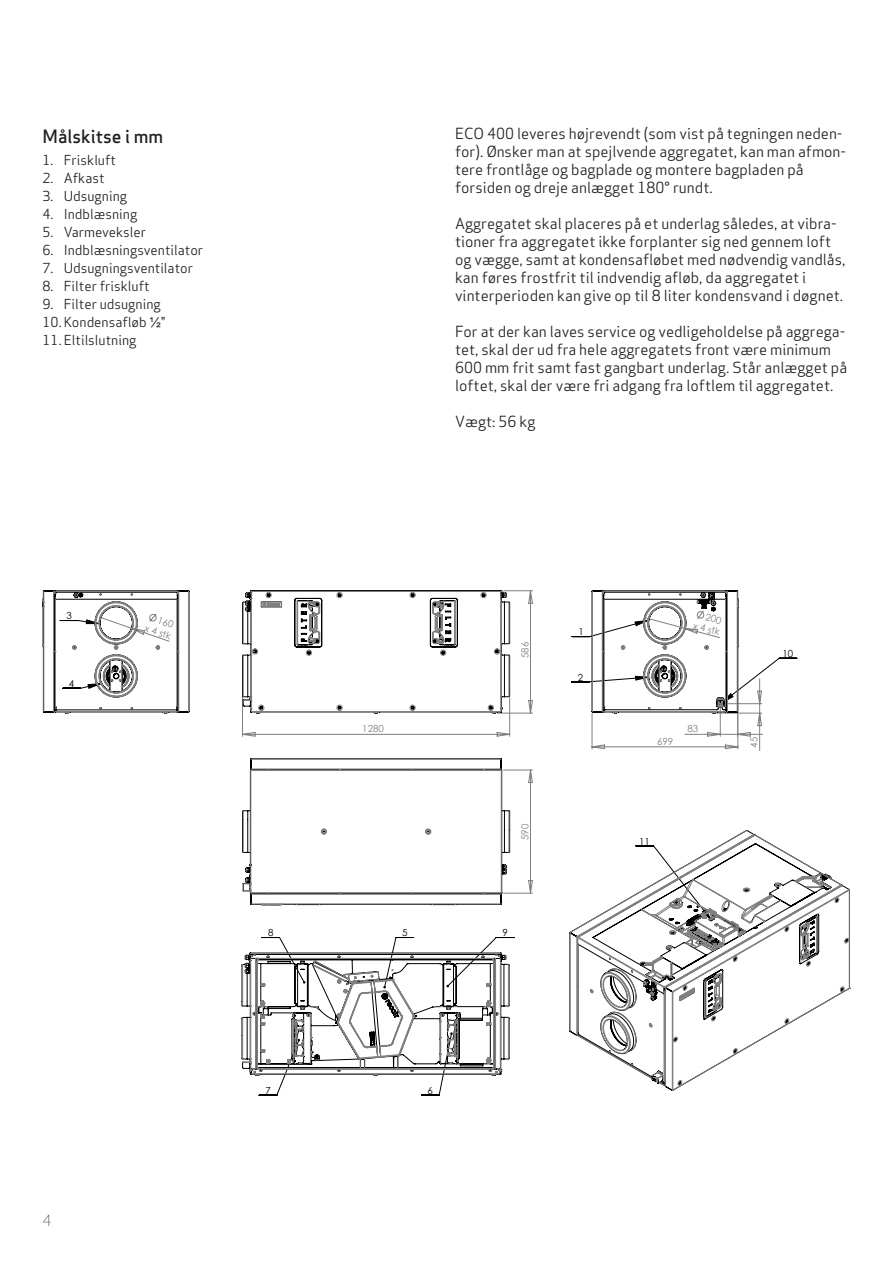
<style>
.page{position:relative;width:893px;height:1263px;background:#fff}
.page>*{position:absolute;margin:0;border:0;box-sizing:border-box;transform-origin:0 0}
.Agregat_overskrift{font:500 18px "Apex Sans";color:#231f20}
.Brødtekst_-_Apex_boo{font:15px/18px "Apex Sans";color:#231f20}
.t1{font:300 15px "Apex Sans";color:#231f20}
.t2{font:13.5px "Apex Sans";color:#231f20}
.t3{font:9.75px/11.7px "Century Gothic";color:#808080;text-align:right}
.t4{font:9.75px "Century Gothic";color:#000}
.s1{font-family:"Arial"}
</style>
<div class="page">
<svg style="left:242px;top:590px;width:291px;height:147px"></svg>
<svg style="left:242px;top:758px;width:291px;height:147px"></svg>
<svg style="left:591px;top:590px;width:172px;height:161px"></svg>
<svg style="left:43px;top:590px;width:147px;height:124px"></svg>
<svg style="left:241px;top:952px;width:269px;height:125px"></svg>
<svg style="left:570px;top:830px;width:280px;height:261px"></svg>
<p class="Agregat_overskrift" style="left:43px;top:120px;width:122px">Målskitse i mm</p>
<p class="t2" style="left:43px;top:149px;width:75px">1. Friskluft</p>
<p class="t2" style="left:43px;top:167px;width:64px">2. Afkast</p>
<p class="t2" style="left:43px;top:185px;width:86px">3. Udsugning</p>
<p class="t2" style="left:43px;top:203px;width:96px">4. Indblæsning</p>
<p class="t2" style="left:43px;top:221px;width:105px">5. Varmeveksler</p>
<p class="t2" style="left:43px;top:239px;width:162px">6. Indblæsningsventilator</p>
<p class="t2" style="left:43px;top:257px;width:152px">7. Udsugningsventilator</p>
<p class="t2" style="left:43px;top:275px;width:109px">8. Filter friskluft</p>
<p class="t2" style="left:43px;top:293px;width:120px">9. Filter udsugning</p>
<p class="t2" style="left:43px;top:311px;width:125px">10.Kondensafløb <span class="s1">½</span>"</p>
<p class="t2" style="left:43px;top:329px;width:95px">11. Eltilslutning</p>
<p class="Brødtekst_-_Apex_boo" style="left:455px;top:123px;width:393px">ECO 400 leveres højrevendt (som vist på tegningen neden&shy;for). Ønsker man at spejlvende aggregatet, kan man afmon&shy;tere frontlåge og bagplade og montere bagpladen på forsiden og dreje anlægget 180° rundt.</p>
<p class="Brødtekst_-_Apex_boo" style="left:455px;top:213px;width:392px">Aggregatet skal placeres på et underlag således, at vibra&shy;tioner fra aggregatet ikke forplanter sig ned gennem loft og vægge, samt at kondensafløbet med nødvendig vandlås, kan føres frostfrit til indvendig afløb, da aggregatet i vinterperioden kan give op til 8 liter kondensvand i døgnet.</p>
<p class="Brødtekst_-_Apex_boo" style="left:455px;top:321px;width:394px">For at der kan laves service og vedligeholdelse på aggrega&shy;tet, skal der ud fra hele aggregatets front være minimum 600 mm frit samt fast gangbart underlag. Står anlægget på loftet, skal der være fri adgang fra loftlem til aggregatet.</p>
<p class="Brødtekst_-_Apex_boo" style="left:455px;top:411px;width:82px">Vægt: 56 kg</p>
<p class="t4" style="left:66px;top:609px;width:7px">3</p>
<p class="t4" style="left:69px;top:677px;width:7px">4</p>
<p class="t3" style="left:151px;top:611px;width:29px;rotate:19deg">160<br>x 4 stk</p>
<p class="t1" style="left:43px;top:1211px;width:10px">4</p>
<p class="t3" style="left:362px;top:723px;width:23px">1280</p>
<p class="t3" style="left:519px;top:658px;width:18px;rotate:-90deg">586</p>
<p class="t3" style="left:519px;top:840px;width:18px;rotate:-90deg">590</p>
<p class="t4" style="left:268px;top:926px;width:7px">8</p>
<p class="t4" style="left:402px;top:926px;width:7px">5</p>
<p class="t4" style="left:502px;top:926px;width:7px">9</p>
<p class="t4" style="left:578px;top:625px;width:7px">1</p>
<p class="t4" style="left:578px;top:670px;width:7px">2</p>
<p class="t3" style="left:698px;top:608px;width:29px;rotate:15deg">200<br>x 4 stk</p>
<p class="t3" style="left:657px;top:735px;width:18px">699</p>
<p class="t3" style="left:687px;top:723px;width:12px">83</p>
<p class="t4" style="left:782px;top:647px;width:12px">10</p>
<p class="t3" style="left:748px;top:748px;width:12px;rotate:-90deg">45</p>
<p class="t4" style="left:639px;top:834px;width:12px">11</p>
<p class="t4" style="left:265px;top:1084px;width:7px">7</p>
<p class="t4" style="left:428px;top:1084px;width:7px">6</p>
</div>
